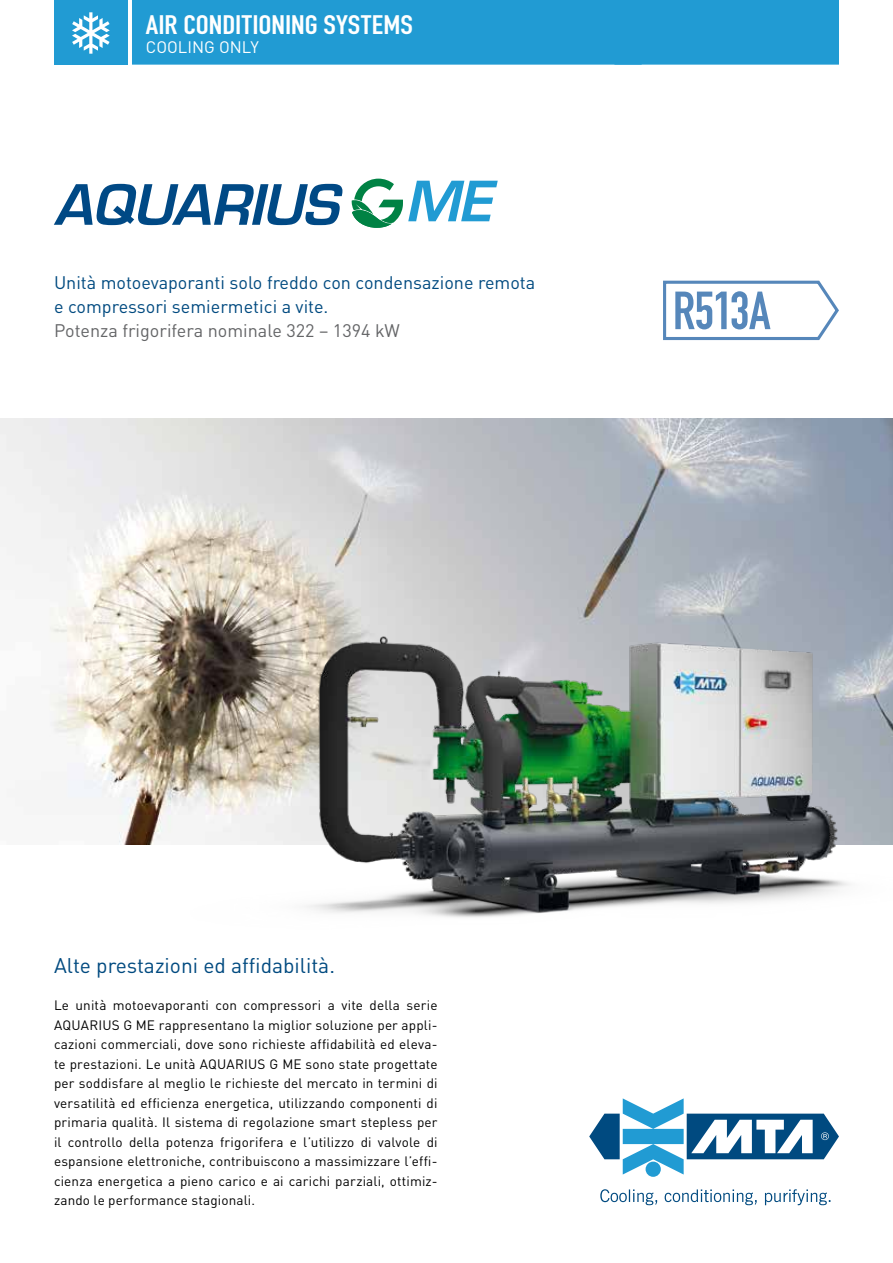
<style>
.page{position:relative;width:893px;height:1263px;background:#fff}
.page>*{position:absolute;margin:0;border:0;box-sizing:border-box;transform-origin:0 0}
.t1{font:italic 54.15px "Square 721 Dm Normal";color:#004985}
.t2{font:52.8px "DIN Engschrift Alternate";letter-spacing:-.02em;color:#5687ba}
.t3{font:26.4px "DIN Engschrift Alternate";color:#fff;scale:1.16 1}
.t4{font:21px "DIN Pro";color:#004a80}
.t5{font:18px/24px "DIN Pro";color:#004a80}
.t6{font:18px "DIN Pro";color:#646567}
.t7{font:16.5px "DIN Pro";color:#fff}
.t8{font:13.5px/19.5px "DIN Pro";letter-spacing:.01em;color:#000;text-align:justify}
.s1{color:#219bd3}
</style>
<div class="page">
<img style="left:0;top:419px;width:893px;height:425px">
<svg style="left:589px;top:1098px;width:250px;height:79px"></svg>
<svg style="left:600px;top:1189px;width:230px;height:16px"></svg>
<svg style="left:351px;top:179px;width:52px;height:49px"></svg>
<svg style="left:663px;top:281px;width:176px;height:59px"></svg>
<img style="left:190px;top:514px;width:703px;height:404px">
<div style="left:54px;top:0;width:74px;height:65px;background:#219bd3"></div>
<div style="left:132px;top:0;width:707px;height:65px;background:#219bd3"></div>
<svg style="left:72px;top:12px;width:38px;height:42px"></svg>
<h3 class="t3" style="left:146px;top:9px;width:232px">AIR CONDITIONING SYSTEMS</h3>
<p class="t7" style="left:146px;top:36px;width:115px">COOLING ONLY</p>
<h1 class="t1" style="left:54px;top:171px;width:453px">AQUARIUS <span class="s1">ME</span></h1>
<h3 class="t5" style="left:54px;top:270px;width:483px">Unità motoevaporanti solo freddo con condensazione remota e compressori semiermetici a vite.</h3>
<h3 class="t6" style="left:54px;top:318px;width:347px">Potenza frigorifera nominale 322 – 1394 kW</h3>
<h2 class="t2" style="left:673px;top:280px;width:99px">R513A</h2>
<h3 class="t4" style="left:54px;top:951px;width:282px">Alte prestazioni ed affidabilità.</h3>
<p class="t8" style="left:54px;top:995px;width:385px">Le unità motoevaporanti con compressori a vite della serie AQUARIUS G ME rappresentano la miglior soluzione per appli&shy;cazioni commerciali, dove sono richieste affidabilità ed eleva&shy;te prestazioni. Le unità AQUARIUS G ME sono state progettate per soddisfare al meglio le richieste del mercato in termini di versatilità ed efficienza energetica, utilizzando componenti di primaria qualità. Il sistema di regolazione smart stepless per il controllo della potenza frigorifera e l’utilizzo di valvole di espansione elettroniche, contribuiscono a massimizzare l’effi&shy;cienza energetica a pieno carico e ai carichi parziali, ottimiz&shy;zando le performance stagionali.</p>
</div>
